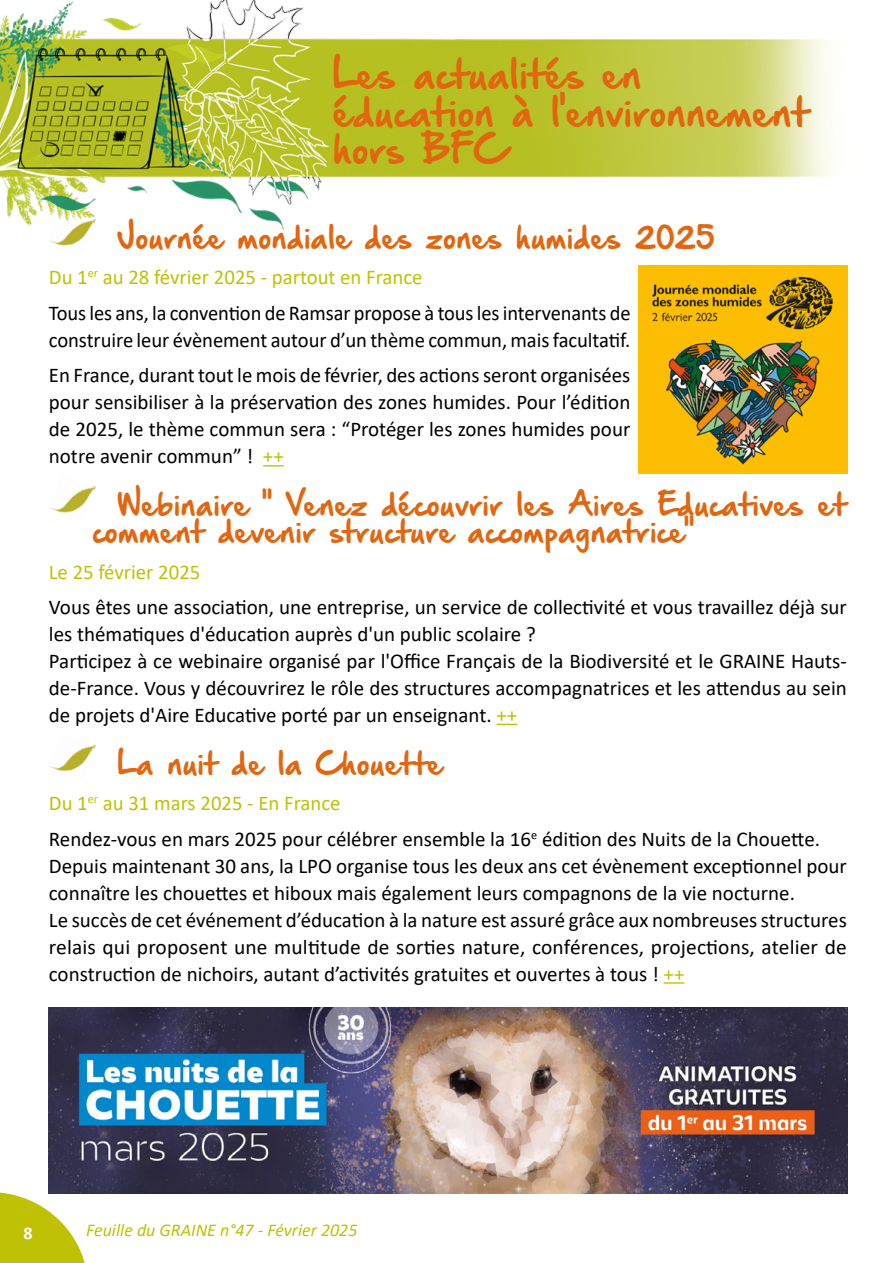
<style>
.page{position:relative;width:893px;height:1263px;background:#fff}
.page>*{position:absolute;margin:0;border:0;box-sizing:border-box;transform-origin:0 0}
.t1{font:34.5px/37.5px "Hand Of Sean Demo";color:#e1660f}
.t2{font:27px/27px "Hand Of Sean Demo";color:#e1660f}
.t3{font:21px/27px "Calibri";color:#000}
.t4{font:21px "Calibri";color:#bfc105}
.t5{font:italic 18px "Calibri";color:#bfc105}
.t6{font:700 18px "Calibri";color:#fff}
.s1{color:#bfc105}
</style>
<div class="page">
<svg style="left:0;top:1192px;width:88px;height:71px"></svg>
<svg style="left:263px;top:465px;width:21px;height:1px"></svg>
<svg style="left:496px;top:724px;width:21px;height:1px"></svg>
<hr style="left:664px;top:982px;width:20px;height:2px;background:#bfc105">
<img style="left:49px;top:236px;width:36px;height:10px">
<img style="left:49px;top:486px;width:47px;height:27px">
<img style="left:49px;top:744px;width:47px;height:28px">
<img style="left:0;top:0;width:830px;height:236px">
<img style="left:639px;top:266px;width:208px;height:208px">
<img style="left:49px;top:1007px;width:798px;height:186px">
<h1 class="t1" style="left:333px;top:58px;width:478px">Les actualités en éducation à l'environnement hors BFC</h1>
<p class="t2" style="left:118px;top:226px;width:599px">Journée mondiale des zones humides 2025</p>
<p class="t3" style="left:49px;top:259px;width:583px;line-height:35.5px"><span class="s1">Du 1</span><sup>er</sup> <span class="s1">au 28 février 2025 - partout en France<br></span>Tous les ans, la convention de Ramsar propose à tous les intervenants de</p>
<p class="t3" style="left:49px;top:322px;width:583px;line-height:35.5px">construire leur évènement autour d’un thème commun, mais facultatif.<br>En France, durant tout le mois de février, des actions seront organisées</p>
<p class="t3" style="left:49px;top:388px;width:583px;text-align:justify">pour sensibiliser à la préservation des zones humides. Pour l’édition de 2025, le thème commun sera : “Protéger les zones humides pour notre avenir commun” ! <span class="s1">++</span></p>
<p class="t2" style="left:92px;top:493px;width:756px;text-indent:25px">Webinaire " Venez découvrir les Aires Educatives et comment devenir structure accompagnatrice"</p>
<p class="t4" style="left:49px;top:557px;width:153px">Le 25 février 2025</p>
<p class="t3" style="left:49px;top:593px;width:799px">Vous êtes une association, une entreprise, un service de collectivité et vous travaillez déjà sur les thématiques d'éducation auprès d'un public scolaire ?<br>Participez à ce webinaire organisé par l'Office Français de la Biodiversité et le GRAINE Hauts&shy;de-France. Vous y découvrirez le rôle des structures accompagnatrices et les attendus au sein de projets d'Aire Educative porté par un enseignant. <span class="s1">++</span></p>
<p class="t2" style="left:118px;top:752px;width:327px">La nuit de la Chouette</p>
<p class="t3" style="left:49px;top:785px;width:773px;line-height:35.5px"><span class="s1">Du 1</span><sup>er</sup> <span class="s1">au 31 mars 2025 - En France<br></span>Rendez-vous en mars 2025 pour célébrer ensemble la 16<sup>e</sup> édition des Nuits de la Chouette.</p>
<p class="t3" style="left:49px;top:851px;width:799px">Depuis maintenant 30 ans, la LPO organise tous les deux ans cet évènement exceptionnel pour connaître les chouettes et hiboux mais également leurs compagnons de la vie nocturne.<br>Le succès de cet événement d’éducation à la nature est assuré grâce aux nombreuses structures relais qui proposent une multitude de sorties nature, conférences, projections, atelier de construction de nichoirs, autant d’activités gratuites et ouvertes à tous ! <span class="s1">++</span></p>
<p class="t6" style="left:23px;top:1220px;width:11px">8</p>
<p class="t5" style="left:86px;top:1217px;width:273px">Feuille du GRAINE n°47 - Février 2025</p>
</div>
